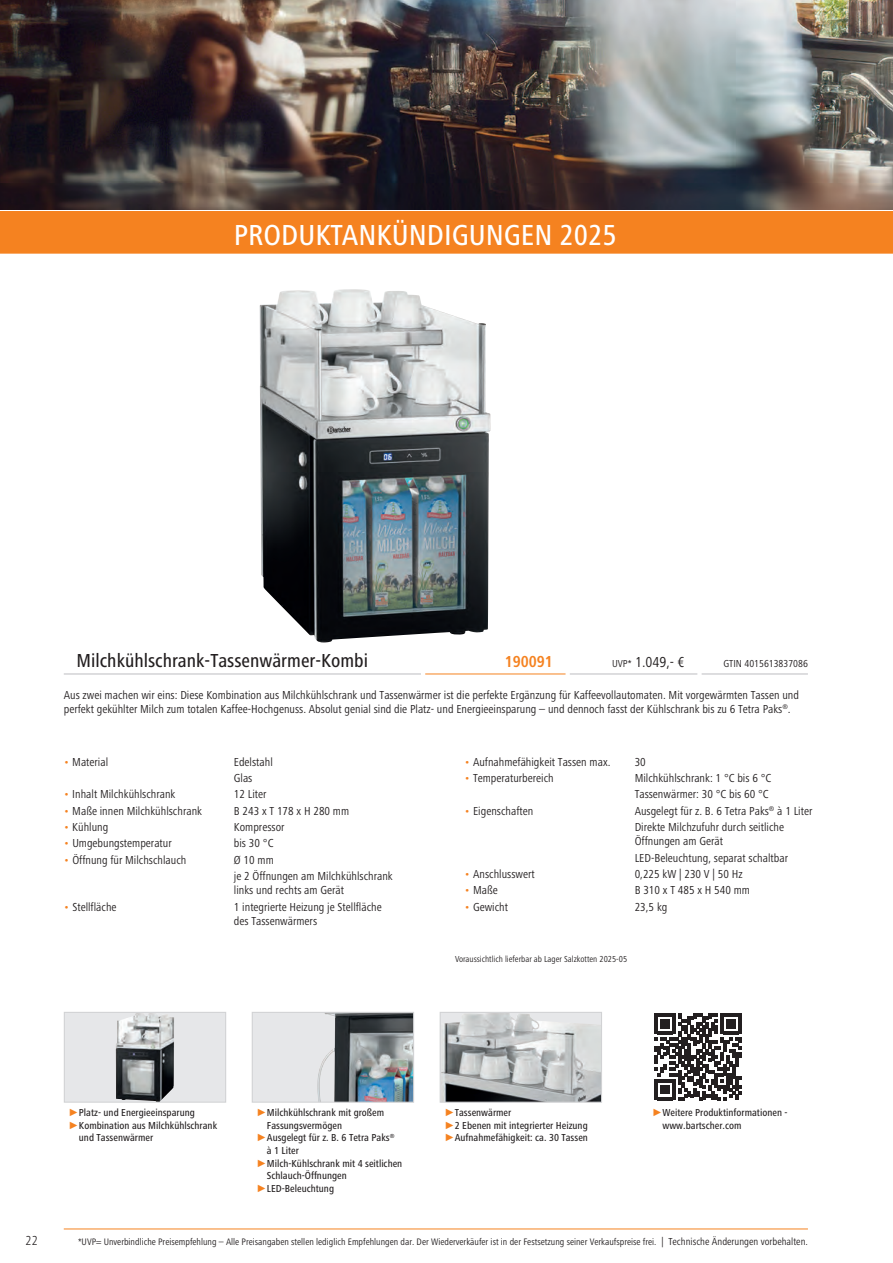
<style>
.page{position:relative;width:893px;height:1263px;background:#fff}
.page>*{position:absolute;margin:0;border:0;box-sizing:border-box;transform-origin:0 0}
.t1{font:500 condensed 30px "Frutiger Next LTW1 G";color:#fff}
.t2{font:500 condensed 19.5px "Frutiger Next LTW1 G";color:#231f20}
.t3{font:700 condensed 16.5px "Frutiger Next LTW1 G";color:#f58220}
.t4{font:condensed 15px "Frutiger Next LTW1 G";color:#231f20}
.t5{font:300 condensed 13.5px "Frutiger Next LTW1 G";color:#231f20}
.t6{font:condensed 12px/16.4px "Frutiger Next LTW1 G";color:#231f20}
.t7{font:500 condensed 10.5px/12.6px "Frutiger Next LTW1 G";color:#231f20}
.t8{font:condensed 10.5px "Frutiger Next LTW1 G";color:#231f20}
.t9{font:condensed 9.75px "Frutiger Next LTW1 G";color:#231f20}
.t10{font:condensed 9px "Frutiger Next LTW1 G";color:#231f20}
.s1{font-size:10.5px}
.s2{color:#f58220}
.s3{font-family:"Arial";font-weight:400;font-stretch:normal;color:#f58220}
</style>
<div class="page">
<img style="left:0;top:0;width:893px;height:209px">
<img style="left:442px;top:1014px;width:158px;height:87px">
<div style="left:440px;top:1012px;width:162px;height:91px;border:1px solid #d1d2d4"></div>
<div style="left:252px;top:1012px;width:162px;height:90px;background:#e6e7e9"></div>
<img style="left:317px;top:1014px;width:95px;height:87px">
<div style="left:252px;top:1012px;width:162px;height:91px;border:1px solid #d1d2d4"></div>
<div style="left:64px;top:1012px;width:162px;height:90px;background:#e6e7e9"></div>
<img style="left:116px;top:1014px;width:58px;height:87px">
<div style="left:64px;top:1012px;width:162px;height:91px;border:1px solid #d1d2d4"></div>
<img style="left:260px;top:289px;width:230px;height:353px">
<div style="left:0;top:211px;width:893px;height:43px;background:#f58220"></div>
<hr style="left:702px;top:674px;width:106px;height:1px;background:#bcbdc0">
<hr style="left:570px;top:674px;width:127px;height:1px;background:#bcbdc0">
<hr style="left:425px;top:674px;width:141px;height:1px;background:#f58220">
<hr style="left:64px;top:674px;width:357px;height:1px;background:#bcbdc0">
<svg style="left:655px;top:1013px;width:86px;height:87px"></svg>
<hr style="left:64px;top:1228px;width:744px;height:1px;background:#f58220">
<h1 class="t1" style="left:234px;top:217px;width:384px">PRODUKTANKÜNDIGUNGEN 2025</h1>
<h2 class="t2" style="left:77px;top:650px;width:293px">Milchkühlschrank-Tassenwärmer-Kombi</h2>
<p class="t4" style="left:612px;top:654px;width:74px"><span class="s1">UVP*</span> 1.049,- €</p>
<p class="t8" style="left:723px;top:658px;width:86px">GTIN 4015613837086</p>
<h3 class="t3" style="left:505px;top:652px;width:50px">190091</h3>
<p class="t6" style="left:64px;top:688px;width:737px;line-height:14.4px">Aus zwei machen wir eins: Diese Kombination aus Milchkühlschrank und Tassenwärmer ist die perfekte Ergänzung für Kaffeevollautomaten. Mit vorgewärmten Tassen und perfekt gekühlter Milch zum totalen Kaffee-Hochgenuss. Absolut genial sind die Platz- und Energieeinsparung – und dennoch fasst der Kühlschrank bis zu 6 Tetra Paks<sup>®</sup>.</p>
<p class="t6" style="left:64px;top:753px;width:46px"><span class="s2">•</span> Material</p>
<p class="t6" style="left:234px;top:753px;width:40px">Edelstahl<br>Glas</p>
<p class="t6" style="left:64px;top:786px;width:113px"><span class="s2">•</span> Inhalt Milchkühlschrank</p>
<p class="t6" style="left:234px;top:786px;width:34px">12 Liter</p>
<p class="t6" style="left:64px;top:802px;width:140px"><span class="s2">•</span> Maße innen Milchkühlschrank</p>
<p class="t6" style="left:234px;top:802px;width:117px">B 243 x T 178 x H 280 mm</p>
<p class="t6" style="left:64px;top:819px;width:46px"><span class="s2">•</span> Kühlung</p>
<p class="t6" style="left:234px;top:819px;width:52px">Kompressor</p>
<p class="t6" style="left:64px;top:835px;width:109px"><span class="s2">•</span> Umgebungstemperatur</p>
<p class="t6" style="left:234px;top:835px;width:41px">bis 30 °C</p>
<p class="t6" style="left:64px;top:851px;width:124px"><span class="s2">•</span> Öffnung für Milchschlauch</p>
<p class="t6" style="left:234px;top:851px;width:160px">Ø 10 mm<br>je 2 Öffnungen am Milchkühlschrank</p>
<p class="t6" style="left:234px;top:882px;width:112px">links und rechts am Gerät</p>
<p class="t6" style="left:64px;top:898px;width:54px"><span class="s2">•</span> Stellfläche</p>
<p class="t6" style="left:234px;top:899px;width:149px;line-height:14.4px">1 integrierte Heizung je Stellfläche des Tassenwärmers</p>
<p class="t6" style="left:465px;top:753px;width:147px"><span class="s2">•</span> Aufnahmefähigkeit Tassen max.</p>
<p class="t6" style="left:635px;top:753px;width:13px">30</p>
<p class="t6" style="left:465px;top:770px;width:91px"><span class="s2">•</span> Temperaturbereich</p>
<p class="t6" style="left:635px;top:770px;width:138px">Milchkühlschrank: 1 °C bis 6 °C<br>Tassenwärmer: 30 °C bis 60 °C</p>
<p class="t6" style="left:465px;top:802px;width:70px"><span class="s2">•</span> Eigenschaften</p>
<p class="t6" style="left:635px;top:802px;width:179px">Ausgelegt für z. B. 6 Tetra Paks<sup>®</sup> à 1 Liter<br>Direkte Milchzufuhr durch seitliche</p>
<p class="t6" style="left:635px;top:833px;width:155px">Öffnungen am Gerät<br>LED-Beleuchtung, separat schaltbar</p>
<p class="t6" style="left:465px;top:866px;width:72px"><span class="s2">•</span> Anschlusswert</p>
<p class="t6" style="left:635px;top:866px;width:109px">0,225 kW | 230 V | 50 Hz</p>
<p class="t6" style="left:465px;top:882px;width:35px"><span class="s2">•</span> Maße</p>
<p class="t6" style="left:635px;top:882px;width:117px">B 310 x T 485 x H 540 mm</p>
<p class="t6" style="left:465px;top:898px;width:45px"><span class="s2">•</span> Gewicht</p>
<p class="t6" style="left:635px;top:898px;width:34px">23,5 kg</p>
<p class="t10" style="left:455px;top:954px;width:174px">Voraussichtlich lieferbar ab Lager Salzkotten 2025-05</p>
<p class="t5" style="left:26px;top:1233px;width:14px">22</p>
<p class="t7" style="left:69px;top:1106px;width:128px"><span class="s3">►</span>Platz- und Energieeinsparung</p>
<p class="t7" style="left:69px;top:1119px;width:150px"><span class="s3">►</span>Kombination aus Milchkühlschrank</p>
<p class="t7" style="left:79px;top:1131px;width:76px">und Tassenwärmer</p>
<p class="t7" style="left:256px;top:1106px;width:129px"><span class="s3">►</span>Milchkühlschrank mit großem</p>
<p class="t7" style="left:267px;top:1119px;width:77px">Fassungsvermögen</p>
<p class="t7" style="left:256px;top:1131px;width:140px"><span class="s3">►</span>Ausgelegt für z. B. 6 Tetra Paks<sup>®</sup></p>
<p class="t7" style="left:267px;top:1144px;width:34px">à 1 Liter</p>
<p class="t7" style="left:256px;top:1157px;width:147px"><span class="s3">►</span>Milch-Kühlschrank mit 4 seitlichen</p>
<p class="t7" style="left:267px;top:1169px;width:81px">Schlauch-Öffnungen</p>
<p class="t7" style="left:256px;top:1182px;width:79px"><span class="s3">►</span>LED-Beleuchtung</p>
<p class="t7" style="left:444px;top:1106px;width:145px"><span class="s3">►</span>Tassenwärmer<br><span class="s3">►</span>2 Ebenen mit integrierter Heizung <span class="s3">►</span>Aufnahmefähigkeit: ca. 30 Tassen</p>
<p class="t7" style="left:662px;top:1106px;width:127px;text-indent:-10px"><span class="s3">►</span>Weitere Produktinformationen - www.bartscher.com</p>
<p class="t9" style="left:78px;top:1236px;width:731px">*UVP= Unverbindliche Preisempfehlung – Alle Preisangaben stellen lediglich Empfehlungen dar. Der Wiederverkäufer ist in der Festsetzung seiner Verkaufspreise frei. <span class="s1">| Technische Änderungen vorbehalten.</span></p>
</div>
